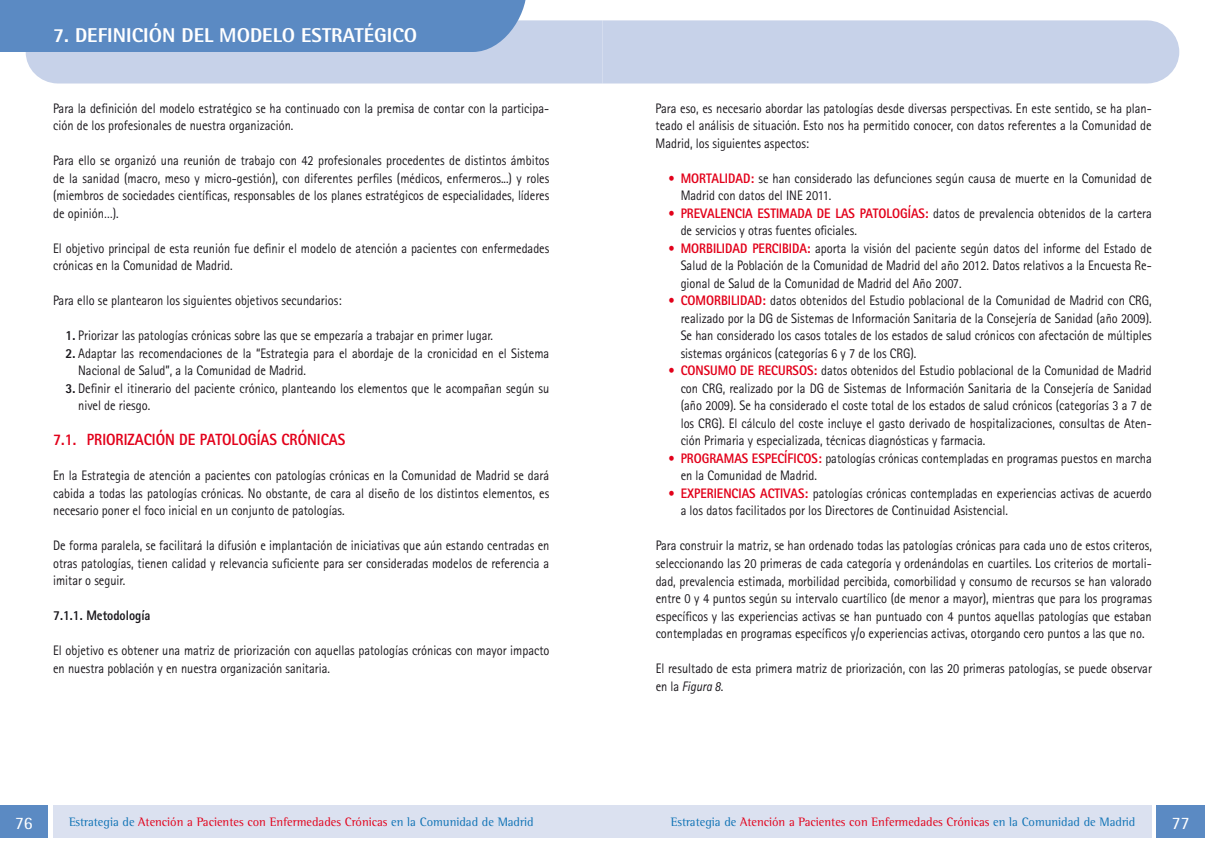
<style>
.page{position:relative;width:1205px;height:851px;background:#fff}
.page>*{position:absolute;margin:0;border:0;box-sizing:border-box;transform-origin:0 0}
.t1{font:800 20px "Rotis Semi Sans";color:#fff}
.t2{font:17.5px "Rotis Semi Sans";color:#fff}
.t3{font:800 16.25px "Rotis Sans Serif";color:#e2001a;scale:.9 1}
.t4{font:13.75px/17.5px "Rotis Sans Serif";color:#1a171c;scale:.9 1}
.t5{font:800 13.75px "Rotis Sans Serif";color:#1a171c;scale:.9 1}
.t6{font:12.5px "Rotis Semi Serif";color:#e2001a}
.s1{font-weight:800}
.s2{font-weight:800;color:#e2001a}
.s3{font-style:italic}
.s4{color:#0e72b5}
</style>
<div class="page">
<div style="left:0;top:805px;width:48px;height:32px;background:#5b8ac3"></div>
<div style="left:53px;top:805px;width:549px;height:32px;background:#dbe1f0"></div>
<svg style="left:0;top:0;width:1179px;height:83px;background:#b2c5e1"></svg>
<div style="left:1156px;top:805px;width:49px;height:32px;background:#5b8ac3"></div>
<div style="left:603px;top:805px;width:549px;height:32px;background:#dbe1f0"></div>
<h1 class="t1" style="left:53px;top:23px;width:366px">7. DEFINICIÓN DEL MODELO ESTRATÉGICO</h1>
<p class="t4" style="left:53px;top:99px;width:553px">Para la definición del modelo estratégico se ha continuado con la premisa de contar con la participa&shy;ción de los profesionales de nuestra organización.</p>
<p class="t4" style="left:53px;top:152px;width:553px;text-align:justify">Para ello se organizó una reunión de trabajo con 42 profesionales procedentes de distintos ámbitos de la sanidad (macro, meso y micro-gestión), con diferentes perfiles (médicos, enfermeros...) y roles (miembros de sociedades científicas, responsables de los planes estratégicos de especialidades, líderes de opinión…).</p>
<p class="t4" style="left:53px;top:239px;width:553px">El objetivo principal de esta reunión fue definir el modelo de atención a pacientes con enfermedades crónicas en la Comunidad de Madrid.</p>
<p class="t4" style="left:53px;top:292px;width:322px">Para ello se plantearon los siguientes objetivos secundarios:</p>
<p class="t4" style="left:66px;top:327px;width:476px"><span class="s1">1.</span> Priorizar las patologías crónicas sobre las que se empezaría a trabajar en primer lugar.</p>
<p class="t4" style="left:78px;top:344px;width:525px;text-indent:-12px"><span class="s1">2.</span> Adaptar las recomendaciones de la “Estrategia para el abordaje de la cronicidad en el Sistema<br>Nacional de Salud”, a la Comunidad de Madrid.</p>
<p class="t4" style="left:78px;top:379px;width:525px;text-indent:-12px"><span class="s1">3.</span> Definir el itinerario del paciente crónico, planteando los elementos que le acompañan según su nivel de riesgo.</p>
<p class="t3" style="left:53px;top:429px;width:326px">7.1. PRIORIZACIÓN DE PATOLOGÍAS CRÓNICAS</p>
<p class="t4" style="left:53px;top:467px;width:553px;text-align:justify">En la Estrategia de atención a pacientes con patologías crónicas en la Comunidad de Madrid se dará cabida a todas las patologías crónicas. No obstante, de cara al diseño de los distintos elementos, es necesario poner el foco inicial en un conjunto de patologías.</p>
<p class="t4" style="left:53px;top:537px;width:553px;text-align:justify">De forma paralela, se facilitará la difusión e implantación de iniciativas que aún estando centradas en otras patologías, tienen calidad y relevancia suficiente para ser consideradas modelos de referencia a imitar o seguir.</p>
<p class="t5" style="left:53px;top:607px;width:110px">7.1.1. METODOLOGÍA</p>
<p class="t4" style="left:53px;top:642px;width:553px">El objetivo es obtener una matriz de priorización con aquellas patologías crónicas con mayor impacto en nuestra población y en nuestra organización sanitaria.</p>
<p class="t4" style="left:656px;top:99px;width:553px;text-align:justify">Para eso, es necesario abordar las patologías desde diversas perspectivas. En este sentido, se ha plan&shy;teado el análisis de situación. Esto nos ha permitido conocer, con datos referentes a la Comunidad de Madrid, los siguientes aspectos:</p>
<p class="t4" style="left:681px;top:169px;width:525px;text-indent:-12px"><span class="s2">• MORTALIDAD:</span> se han considerado las defunciones según causa de muerte en la Comunidad de<br>Madrid con datos del INE 2011.</p>
<p class="t4" style="left:681px;top:204px;width:525px;text-indent:-13px"><span class="s2">• PREVALENCIA ESTIMADA DE LAS PATOLOGÍAS:</span> datos de prevalencia obtenidos de la cartera de servicios y otras fuentes oficiales.</p>
<p class="t4" style="left:681px;top:239px;width:525px;text-align:justify;text-indent:-12px"><span class="s2">• MORBILIDAD PERCIBIDA:</span> aporta la visión del paciente según datos del informe del Estado de Salud de la Población de la Comunidad de Madrid del año 2012. Datos relativos a la Encuesta Re&shy;gional de Salud de la Comunidad de Madrid del Año 2007.</p>
<p class="t4" style="left:681px;top:292px;width:525px;text-align:justify;text-indent:-12px"><span class="s2">• COMORBILIDAD:</span> datos obtenidos del Estudio poblacional de la Comunidad de Madrid con CRG, realizado por la DG de Sistemas de Información Sanitaria de la Consejería de Sanidad (año 2009).<br>Se han considerado los casos totales de los estados de salud crónicos con afectación de múltiples sistemas orgánicos (categorías 6 y 7 de los CRG).</p>
<p class="t4" style="left:681px;top:362px;width:525px;text-align:justify;text-indent:-13px"><span class="s2">• CONSUMO DE RECURSOS:</span> datos obtenidos del Estudio poblacional de la Comunidad de Madrid con CRG, realizado por la DG de Sistemas de Información Sanitaria de la Consejería de Sanidad (año 2009). Se ha considerado el coste total de los estados de salud crónicos (categorías 3 a 7 de los CRG). El cálculo del coste incluye el gasto derivado de hospitalizaciones, consultas de Aten&shy;ción Primaria y especializada, técnicas diagnósticas y farmacia.</p>
<p class="t4" style="left:681px;top:449px;width:525px;text-indent:-12px"><span class="s2">• PROGRAMAS ESPECÍFICOS:</span> patologías crónicas contempladas en programas puestos en marcha en la Comunidad de Madrid.</p>
<p class="t4" style="left:681px;top:484px;width:525px;text-indent:-12px"><span class="s2">• EXPERIENCIAS ACTIVAS:</span> patologías crónicas contempladas en experiencias activas de acuerdo a los datos facilitados por los Directores de Continuidad Asistencial.</p>
<p class="t4" style="left:656px;top:537px;width:553px;text-align:justify">Para construir la matriz, se han ordenado todas las patologías crónicas para cada uno de estos criteros, seleccionando las 20 primeras de cada categoría y ordenándolas en cuartiles. Los criterios de mortali&shy;dad, prevalencia estimada, morbilidad percibida, comorbilidad y consumo de recursos se han valorado entre 0 y 4 puntos según su intervalo cuartílico (de menor a mayor), mientras que para los programas específicos y las experiencias activas se han puntuado con 4 puntos aquellas patologías que estaban contempladas en programas específicos y/o experiencias activas, otorgando cero puntos a las que no.</p>
<p class="t4" style="left:656px;top:659px;width:553px">El resultado de esta primera matriz de priorización, con las 20 primeras patologías, se puede observar en la <span class="s3">Figura 8</span>.</p>
<p class="t2" style="left:15px;top:812px;width:19px">76</p>
<p class="t6" style="left:69px;top:814px;width:466px"><span class="s4">Estrategia de</span> Atención a Pacientes con Enfermedades Crónicas <span class="s4">en la Comunidad de Madrid</span></p>
<p class="t6" style="left:671px;top:814px;width:466px"><span class="s4">Estrategia de</span> Atención a Pacientes con Enfermedades Crónicas <span class="s4">en la Comunidad de Madrid</span></p>
<p class="t2" style="left:1172px;top:812px;width:19px">77</p>
</div>
